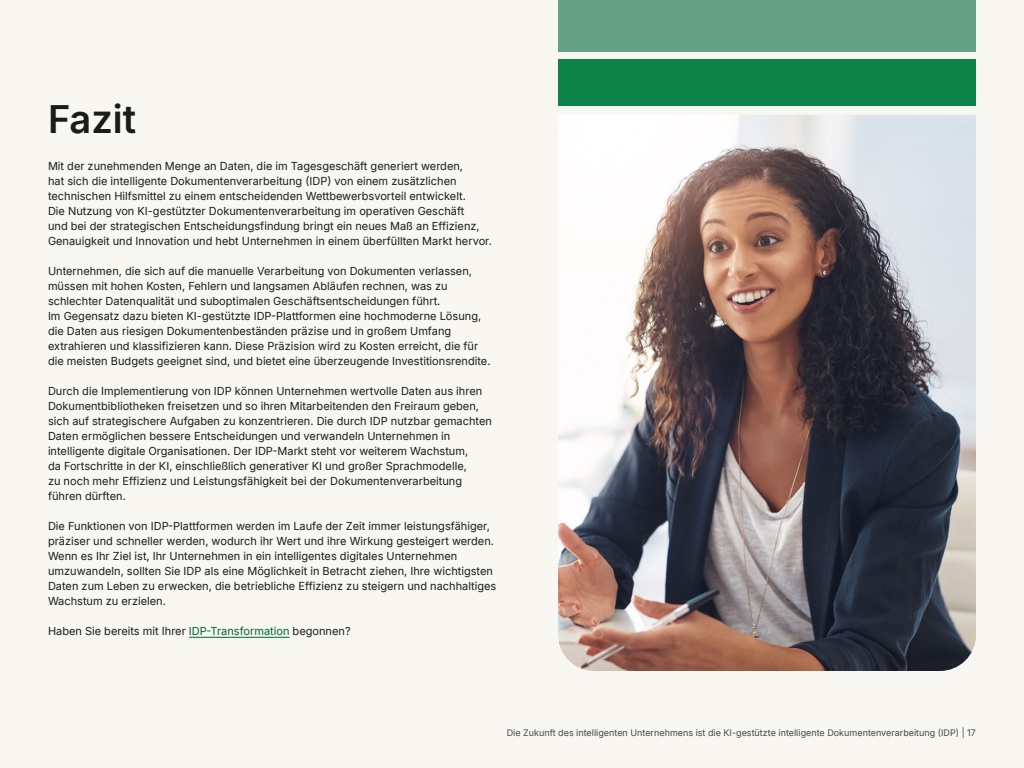
<style>
.page{position:relative;width:1024px;height:768px;background:#f8f7f2}
.page>*{position:absolute;margin:0;border:0;box-sizing:border-box;transform-origin:0 0}
.Heading_-_TOC_Level{font:600 38px "Inter";color:#191c1a}
.Body_Text{font:11px/15px "Inter";color:#191c1a}
.t1{font:9px "Inter";color:#444745}
.s1{color:#006334}
</style>
<div class="page">
<div style="left:558px;top:0;width:418px;height:51px;background:#66a185"></div>
<div style="left:558px;top:60px;width:418px;height:46px;background:#0e8349"></div>
<img style="left:558px;top:115px;width:418px;height:556px">
<hr style="left:189px;top:637px;width:101px;height:1px;background:#006334">
<p class="Heading_-_TOC_Level" style="left:48px;top:91px;width:90px">Fazit</p>
<p class="Body_Text" style="left:48px;top:159px;width:445px">Mit der zunehmenden Menge an Daten, die im Tagesgeschäft generiert werden,<br>hat sich die intelligente Dokumentenverarbeitung (IDP) von einem zusätzlichen technischen Hilfsmittel zu einem entscheidenden Wettbewerbsvorteil entwickelt.<br>Die Nutzung von KI-gestützter Dokumentenverarbeitung im operativen Geschäft<br>und bei der strategischen Entscheidungsfindung bringt ein neues Maß an Effizienz, Genauigkeit und Innovation und hebt Unternehmen in einem überfüllten Markt hervor.</p>
<p class="Body_Text" style="left:48px;top:264px;width:444px">Unternehmen, die sich auf die manuelle Verarbeitung von Dokumenten verlassen, müssen mit hohen Kosten, Fehlern und langsamen Abläufen rechnen, was zu schlechter Datenqualität und suboptimalen Geschäftsentscheidungen führt.<br>Im Gegensatz dazu bieten KI-gestützte IDP-Plattformen eine hochmoderne Lösung, die Daten aus riesigen Dokumentenbeständen präzise und in großem Umfang extrahieren und klassifizieren kann. Diese Präzision wird zu Kosten erreicht, die für die meisten Budgets geeignet sind, und bietet eine überzeugende Investitionsrendite.</p>
<p class="Body_Text" style="left:48px;top:384px;width:446px">Durch die Implementierung von IDP können Unternehmen wertvolle Daten aus ihren Dokumentbibliotheken freisetzen und so ihren Mitarbeitenden den Freiraum geben, sich auf strategischere Aufgaben zu konzentrieren. Die durch IDP nutzbar gemachten Daten ermöglichen bessere Entscheidungen und verwandeln Unternehmen in intelligente digitale Organisationen. Der IDP-Markt steht vor weiterem Wachstum,<br>da Fortschritte in der KI, einschließlich generativer KI und großer Sprachmodelle,<br>zu noch mehr Effizienz und Leistungsfähigkeit bei der Dokumentenverarbeitung führen dürften.</p>
<p class="Body_Text" style="left:48px;top:519px;width:450px">Die Funktionen von IDP-Plattformen werden im Laufe der Zeit immer leistungsfähiger, präziser und schneller werden, wodurch ihr Wert und ihre Wirkung gesteigert werden.<br>Wenn es Ihr Ziel ist, Ihr Unternehmen in ein intelligentes digitales Unternehmen umzuwandeln, sollten Sie IDP als eine Möglichkeit in Betracht ziehen, Ihre wichtigsten Daten zum Leben zu erwecken, die betriebliche Effizienz zu steigern und nachhaltiges Wachstum zu erzielen.</p>
<p class="Body_Text" style="left:48px;top:624px;width:304px">Haben Sie bereits mit Ihrer <span class="s1">IDP-Transformation</span> begonnen?</p>
<p class="t1" style="left:507px;top:726px;width:471px">Die Zukunft des intelligenten Unternehmens ist die KI-gestützte intelligente Dokumentenverarbeitung (IDP) | 17</p>
</div>
